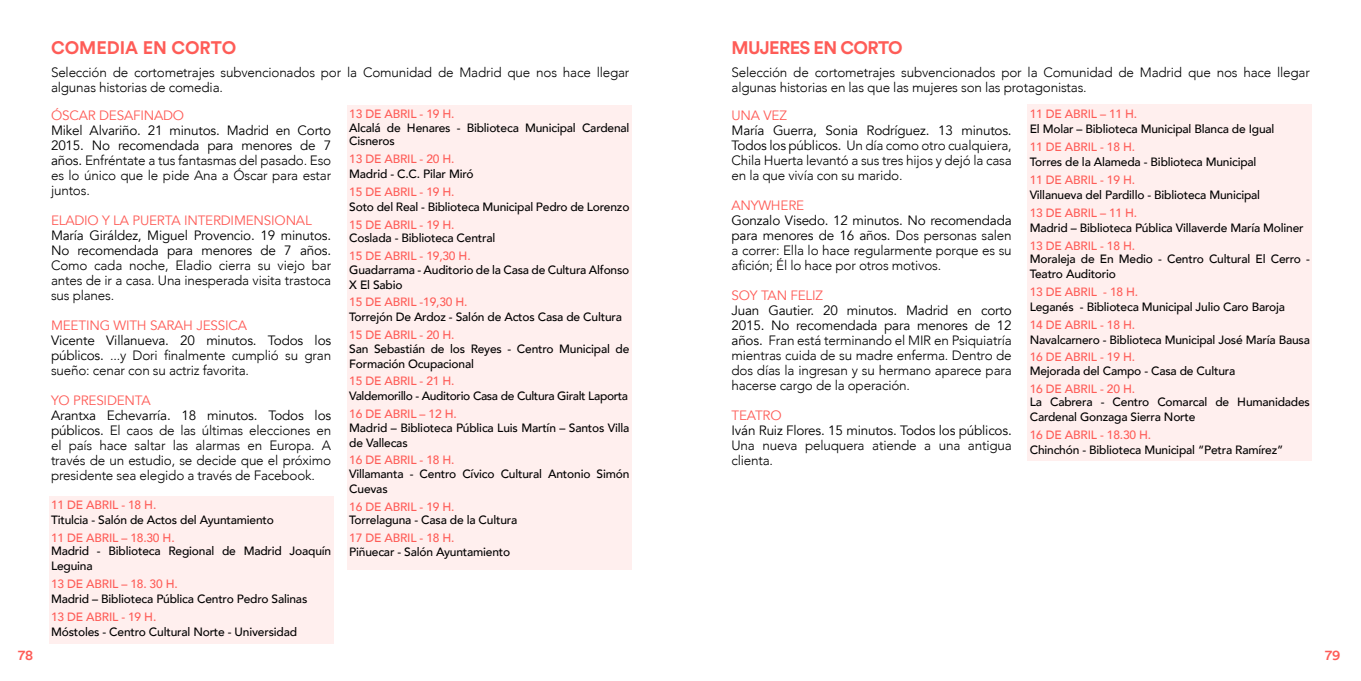
<style>
.page{position:relative;width:1361px;height:681px;background:#fff}
.page>*{position:absolute;margin:0;border:0;box-sizing:border-box;transform-origin:0 0}
.t1{font:700 18px "Circular Std";color:#fe5c57}
.t2{font:700 18px "Circular Std";letter-spacing:-.025em;color:#fe5c57}
.t3{font:500 14.25px "Circular Std";color:#fe5c57}
.t4{font:300 13.5px/15px "Avenir";letter-spacing:-.015em;color:#000;text-align:justify}
.t5{font:13.5px/15px "Avenir";letter-spacing:-.015em;color:#000}
.t6{font:13.5px "Avenir";letter-spacing:-.015em;color:#fe5c57}
.t7{font:500 12px/15px "Avenir";letter-spacing:-.015em;color:#000}
.t8{font:500 12px "Avenir";letter-spacing:-.015em;color:#fe5c57}
.s1{font-weight:400}
</style>
<div class="page">
<div style="left:1027px;top:104px;width:285px;height:356px;background:#ffefee"></div>
<div style="left:49px;top:495px;width:284px;height:148px;background:#ffefee"></div>
<div style="left:347px;top:105px;width:285px;height:464px;background:#ffefee"></div>
<h1 class="t1" style="left:51px;top:36px;width:187px">COMEDIA EN CORTO</h1>
<p class="t4" style="left:51px;top:65px;width:580px">Selección de cortometrajes subvencionados por la Comunidad de Madrid que nos hace llegar algunas historias de comedia.</p>
<p class="t6" style="left:51px;top:107px;width:135px">ÓSCAR DESAFINADO</p>
<p class="t4" style="left:51px;top:123px;width:282px"><span class="s1">Mikel Alvariño. 21 minutos. Madrid en Corto 2015. No recomendada para menores de 7 años.</span> Enfréntate a tus fantasmas del pasado. Eso es lo único que le pide Ana a Óscar para estar juntos.</p>
<p class="t6" style="left:51px;top:212px;width:262px">ELADIO Y LA PUERTA INTERDIMENSIONAL</p>
<p class="t5" style="left:51px;top:228px;width:282px">María Giráldez, Miguel Provencio. 19 minutos.<br>No recomendada para menores de 7 años.</p>
<p class="t4" style="left:51px;top:258px;width:282px">Como cada noche, Eladio cierra su viejo bar antes de ir a casa. Una inesperada visita trastoca sus planes.</p>
<p class="t6" style="left:51px;top:317px;width:197px">MEETING WITH SARAH JESSICA</p>
<p class="t4" style="left:51px;top:333px;width:282px"><span class="s1">Vicente Villanueva. 20 minutos. Todos los públicos.</span> ...y Dori finalmente cumplió su gran sueño: cenar con su actriz favorita.</p>
<p class="t6" style="left:51px;top:392px;width:101px">YO PRESIDENTA</p>
<p class="t4" style="left:51px;top:408px;width:282px"><span class="s1">Arantxa Echevarría. 18 minutos. Todos los públicos.</span> El caos de las últimas elecciones en el país hace saltar las alarmas en Europa. A través de un estudio, se decide que el próximo presidente sea elegido a través de Facebook.</p>
<p class="t8" style="left:51px;top:494px;width:107px">11 DE ABRIL - 18 H.</p>
<p class="t7" style="left:51px;top:511px;width:224px">Titulcia - Salón de Actos del Ayuntamiento</p>
<p class="t8" style="left:51px;top:526px;width:125px">11 DE ABRIL – 18.30 H.</p>
<p class="t7" style="left:51px;top:542px;width:282px">Madrid - Biblioteca Regional de Madrid Joaquín<br>Leguina</p>
<p class="t8" style="left:51px;top:573px;width:128px">13 DE ABRIL – 18. 30 H.</p>
<p class="t7" style="left:51px;top:590px;width:258px">Madrid – Biblioteca Pública Centro Pedro Salinas</p>
<p class="t8" style="left:51px;top:605px;width:107px">13 DE ABRIL - 19 H.</p>
<p class="t7" style="left:51px;top:623px;width:247px">Móstoles - Centro Cultural Norte - Universidad</p>
<p class="t8" style="left:349px;top:104px;width:107px">13 DE ABRIL - 19 H.</p>
<p class="t7" style="left:349px;top:120px;width:282px;line-height:13.5px">Alcalá de Henares - Biblioteca Municipal Cardenal<br>Cisneros</p>
<p class="t8" style="left:349px;top:148px;width:107px">13 DE ABRIL - 20 H.</p>
<p class="t7" style="left:349px;top:166px;width:126px">Madrid - C.C. Pilar Miró</p>
<p class="t8" style="left:349px;top:181px;width:107px">15 DE ABRIL - 19 H.</p>
<p class="t7" style="left:349px;top:198px;width:282px">Soto del Real - Biblioteca Municipal Pedro de Lorenzo</p>
<p class="t8" style="left:349px;top:214px;width:107px">15 DE ABRIL - 19 H.</p>
<p class="t7" style="left:349px;top:230px;width:148px">Coslada - Biblioteca Central</p>
<p class="t8" style="left:349px;top:245px;width:123px">15 DE ABRIL - 19,30 H.</p>
<p class="t7" style="left:349px;top:261px;width:282px">Guadarrama - Auditorio de la Casa de Cultura Alfonso<br>X El Sabio</p>
<p class="t8" style="left:349px;top:291px;width:120px">15 DE ABRIL -19,30 H.</p>
<p class="t7" style="left:349px;top:309px;width:274px">Torrejón De Ardoz - Salón de Actos Casa de Cultura</p>
<p class="t8" style="left:349px;top:324px;width:107px">15 DE ABRIL - 20 H.</p>
<p class="t7" style="left:349px;top:340px;width:282px">San Sebastián de los Reyes - Centro Municipal de<br>Formación Ocupacional</p>
<p class="t8" style="left:349px;top:370px;width:107px">15 DE ABRIL - 21 H.</p>
<p class="t7" style="left:349px;top:388px;width:280px">Valdemorillo - Auditorio Casa de Cultura Giralt Laporta</p>
<p class="t8" style="left:349px;top:403px;width:109px">16 DE ABRIL – 12 H.</p>
<p class="t7" style="left:349px;top:419px;width:282px">Madrid – Biblioteca Pública Luis Martín – Santos Villa de Vallecas</p>
<p class="t8" style="left:349px;top:449px;width:107px">16 DE ABRIL - 18 H.</p>
<p class="t7" style="left:349px;top:465px;width:282px">Villamanta - Centro Cívico Cultural Antonio Simón<br>Cuevas</p>
<p class="t8" style="left:349px;top:496px;width:107px">16 DE ABRIL - 19 H.</p>
<p class="t7" style="left:349px;top:511px;width:170px">Torrelaguna - Casa de la Cultura</p>
<p class="t8" style="left:349px;top:527px;width:107px">17 DE ABRIL - 18 H.</p>
<p class="t7" style="left:349px;top:543px;width:163px">Piñuecar - Salón Ayuntamiento</p>
<h1 class="t2" style="left:731px;top:36px;width:173px">MUJERES EN CORTO</h1>
<p class="t4" style="left:731px;top:65px;width:580px">Selección de cortometrajes subvencionados por la Comunidad de Madrid que nos hace llegar algunas historias en las que las mujeres son las protagonistas.</p>
<p class="t6" style="left:731px;top:107px;width:57px">UNA VEZ</p>
<p class="t4" style="left:731px;top:123px;width:282px"><span class="s1">María Guerra, Sonia Rodríguez. 13 minutos.<br>Todos los públicos.</span> Un día como otro cualquiera, Chila Huerta levantó a sus tres hijos y dejó la casa en la que vivía con su marido.</p>
<p class="t6" style="left:731px;top:197px;width:74px">ANYWHERE</p>
<p class="t4" style="left:731px;top:213px;width:282px"><span class="s1">Gonzalo Visedo. 12 minutos. No recomendada para menores de 16 años.</span> Dos personas salen a correr: Ella lo hace regularmente porque es su afición; Él lo hace por otros motivos.</p>
<p class="t6" style="left:731px;top:287px;width:93px">SOY TAN FELIZ</p>
<p class="t4" style="left:731px;top:303px;width:282px"><span class="s1">Juan Gautier. 20 minutos. Madrid en corto 2015. No recomendada para menores de 12 años.</span> Fran está terminando el MIR en Psiquiatría mientras cuida de su madre enferma. Dentro de dos días la ingresan y su hermano aparece para hacerse cargo de la operación.</p>
<p class="t6" style="left:731px;top:407px;width:52px">TEATRO</p>
<p class="t5" style="left:731px;top:423px;width:282px">Iván Ruiz Flores. 15 minutos. Todos los públicos.</p>
<p class="t4" style="left:731px;top:438px;width:282px">Una nueva peluquera atiende a una antigua clienta.</p>
<p class="t8" style="left:1029px;top:104px;width:109px">11 DE ABRIL – 11 H.</p>
<p class="t7" style="left:1029px;top:121px;width:246px">El Molar – Biblioteca Municipal Blanca de Igual</p>
<p class="t8" style="left:1029px;top:136px;width:107px">11 DE ABRIL - 18 H.</p>
<p class="t7" style="left:1029px;top:154px;width:228px">Torres de la Alameda - Biblioteca Municipal</p>
<p class="t8" style="left:1029px;top:169px;width:107px">11 DE ABRIL - 19 H.</p>
<p class="t7" style="left:1029px;top:186px;width:232px">Villanueva del Pardillo - Biblioteca Municipal</p>
<p class="t8" style="left:1029px;top:202px;width:109px">13 DE ABRIL – 11 H.</p>
<p class="t7" style="left:1029px;top:219px;width:275px">Madrid – Biblioteca Pública Villaverde María Moliner</p>
<p class="t8" style="left:1029px;top:235px;width:107px">13 DE ABRIL - 18 H.</p>
<p class="t7" style="left:1029px;top:250px;width:282px">Moraleja de En Medio - Centro Cultural El Cerro -<br>Teatro Auditorio</p>
<p class="t8" style="left:1029px;top:281px;width:110px">13 DE ABRIL - 18 H.</p>
<p class="t7" style="left:1029px;top:298px;width:257px">Leganés - Biblioteca Municipal Julio Caro Baroja</p>
<p class="t8" style="left:1029px;top:314px;width:107px">14 DE ABRIL - 18 H.</p>
<p class="t7" style="left:1029px;top:331px;width:282px">Navalcarnero - Biblioteca Municipal José María Bausa</p>
<p class="t8" style="left:1029px;top:346px;width:107px">16 DE ABRIL - 19 H.</p>
<p class="t7" style="left:1029px;top:362px;width:207px">Mejorada del Campo - Casa de Cultura</p>
<p class="t8" style="left:1029px;top:378px;width:107px">16 DE ABRIL - 20 H.</p>
<p class="t7" style="left:1029px;top:393px;width:282px">La Cabrera - Centro Comarcal de Humanidades<br>Cardenal Gonzaga Sierra Norte</p>
<p class="t8" style="left:1029px;top:424px;width:123px">16 DE ABRIL - 18.30 H.</p>
<p class="t7" style="left:1029px;top:441px;width:255px">Chinchón - Biblioteca Municipal “Petra Ramírez”</p>
<p class="t3" style="left:18px;top:645px;width:16px">78</p>
<p class="t3" style="left:1325px;top:645px;width:17px">79</p>
</div>
